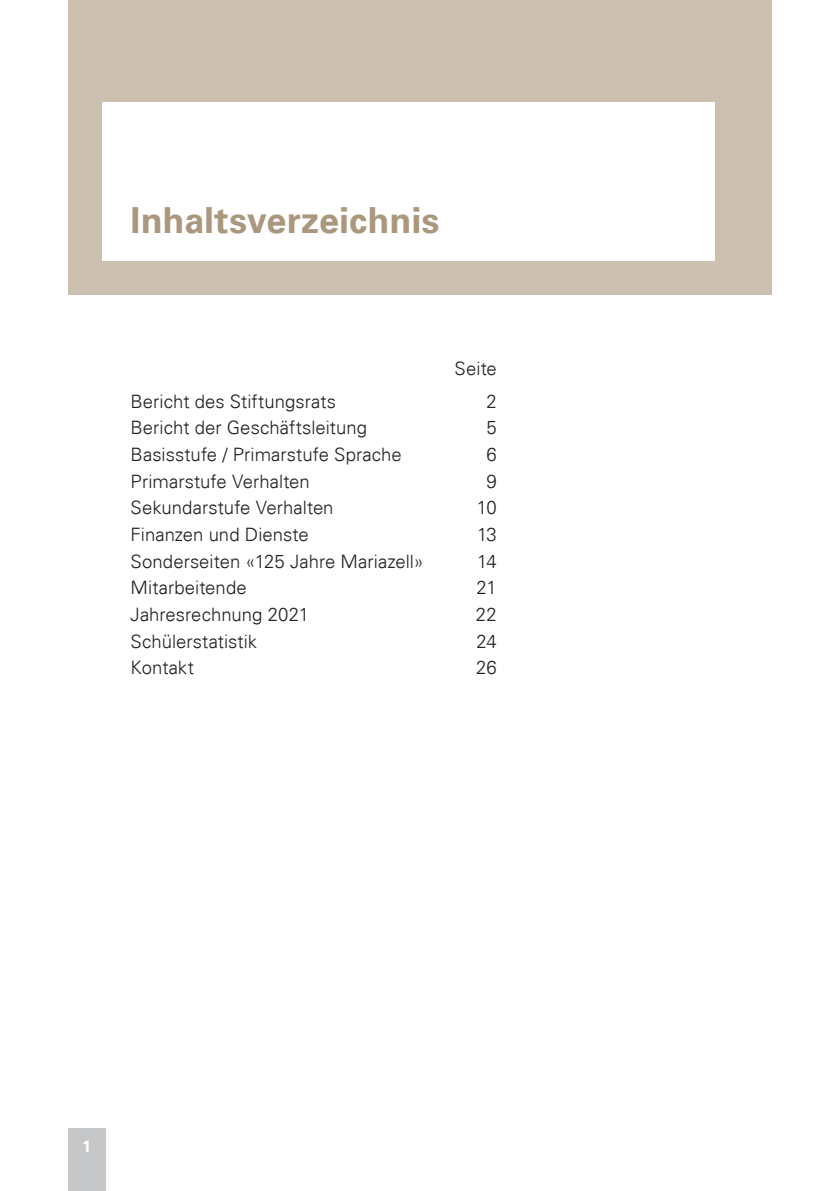
<style>
.page{position:relative;width:840px;height:1191px;background:#fff}
.page>*{position:absolute;margin:0;border:0;box-sizing:border-box;transform-origin:0 0}
.t1{font:700 36px "Univers 65";letter-spacing:.005em;color:#aa987e}
.t2{font:300 18.4px "Univers 45";letter-spacing:.005em;color:#231f20}
.t3{font:700 16px "Univers 65";color:#fff}
</style>
<div class="page">
<div style="left:68px;top:0;width:703px;height:295px;background:#ccc1b1"></div>
<div style="left:102px;top:102px;width:612px;height:159px;background:#fff"></div>
<div style="left:68px;top:1128px;width:37px;height:63px;background:#c6c7c9"></div>
<h1 class="t1" style="left:130px;top:199px;width:310px">Inhaltsverzeichnis</h1>
<p class="t2" style="left:454px;top:357px;width:44px">Seite</p>
<p class="t2" style="left:130px;top:390px;width:207px">Bericht des Stiftungsrats</p>
<p class="t2" style="left:486px;top:390px;width:12px">2</p>
<p class="t2" style="left:130px;top:416px;width:238px">Bericht der Geschäftsleitung</p>
<p class="t2" style="left:486px;top:416px;width:12px">5</p>
<p class="t2" style="left:130px;top:443px;width:272px">Basisstufe / Primarstufe Sprache</p>
<p class="t2" style="left:486px;top:443px;width:12px">6</p>
<p class="t2" style="left:130px;top:470px;width:181px">Primarstufe Verhalten</p>
<p class="t2" style="left:486px;top:470px;width:12px">9</p>
<p class="t2" style="left:130px;top:496px;width:204px">Sekundarstufe Verhalten</p>
<p class="t2" style="left:476px;top:496px;width:21px">10</p>
<p class="t2" style="left:130px;top:523px;width:179px">Finanzen und Dienste</p>
<p class="t2" style="left:476px;top:523px;width:21px">13</p>
<p class="t2" style="left:130px;top:550px;width:294px">Sonderseiten «125 Jahre Mariazell»</p>
<p class="t2" style="left:476px;top:550px;width:21px">14</p>
<p class="t2" style="left:130px;top:577px;width:118px">Mitarbeitende</p>
<p class="t2" style="left:476px;top:577px;width:22px">21</p>
<p class="t2" style="left:130px;top:603px;width:180px">Jahresrechnung 2021</p>
<p class="t2" style="left:475px;top:603px;width:22px">22</p>
<p class="t2" style="left:130px;top:630px;width:128px">Schülerstatistik</p>
<p class="t2" style="left:476px;top:630px;width:22px">24</p>
<p class="t2" style="left:130px;top:657px;width:65px">Kontakt</p>
<p class="t2" style="left:476px;top:657px;width:22px">26</p>
<p class="t3" style="left:82px;top:1137px;width:10px">1</p>
</div>
